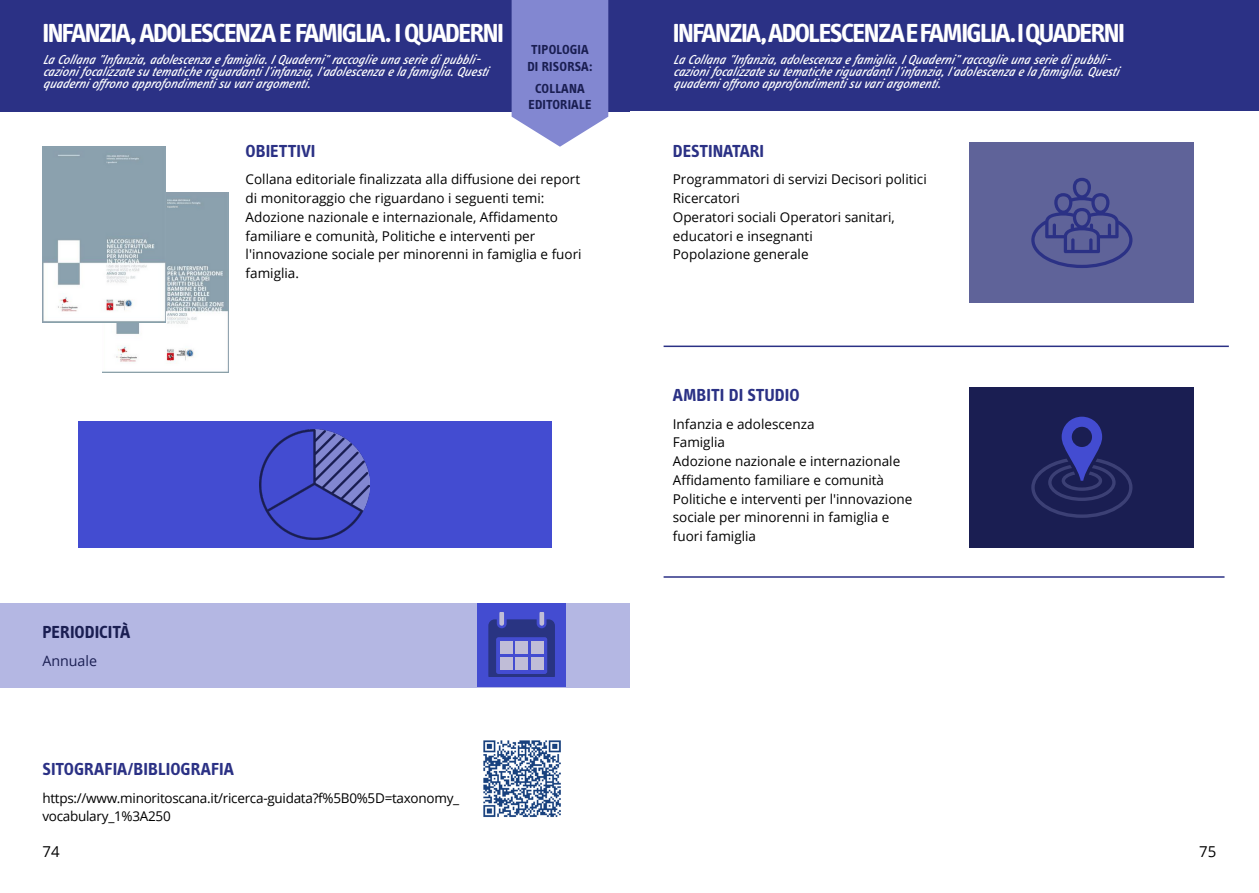
<style>
.page{position:relative;width:1259px;height:893px;background:#fff}
.page>*{position:absolute;margin:0;border:0;box-sizing:border-box;transform-origin:0 0}
.TITOLO_scheda{font:700 27px "Info Text Pro";letter-spacing:-.06em;color:#fff}
.titolo_SEZIONE_scheda_blu{font:700 18px "Info Text Pro";color:#2b3185}
.titolo_SEZIONE_scheda_blu-2{font:700 18px "Info Text Pro";color:#1a1e52}
.t1{font:15px "Open Sans";color:#000}
.CORPO_DEL_TESTO{font:14.25px "Open Sans";color:#1a1e52}
.CORPO_DEL_TESTO-2{font:13.5px/18.8px "Open Sans";color:#000}
.SOTTOTITOLO_scheda_TRE_righe{font:italic 13.5px/12px "Info Text Pro";color:#fff}
.CORPO_DEL_TESTO-3{font:13.5px/18.8px "Open Sans";letter-spacing:-.02em;color:#000}
.testo_LINGUETTA_blu{font:700 13.5px "Info Text Pro";letter-spacing:.01em;color:#1a1e52}
</style>
<div class="page">
<div style="left:0;top:603px;width:629px;height:84px;background:#b4b7e3"></div>
<div style="left:0;top:0;width:629px;height:111px;background:#2b3185"></div>
<svg style="left:511px;top:0;width:97px;height:147px"></svg>
<img style="left:483px;top:740px;width:78px;height:77px">
<div style="left:477px;top:603px;width:89px;height:84px;background:#434cd1"></div>
<svg style="left:488px;top:613px;width:67px;height:63px"></svg>
<div style="left:500px;top:641px;width:13px;height:13px;background:#c0bdd7"></div>
<div style="left:516px;top:641px;width:12px;height:13px;background:#c0bdd7"></div>
<div style="left:500px;top:657px;width:13px;height:12px;background:#c0bdd7"></div>
<div style="left:516px;top:657px;width:12px;height:12px;background:#c0bdd7"></div>
<div style="left:532px;top:641px;width:12px;height:13px;background:#c0bdd7"></div>
<div style="left:532px;top:657px;width:12px;height:12px;background:#c0bdd7"></div>
<img style="left:103px;top:192px;width:126px;height:180px">
<img style="left:43px;top:146px;width:122px;height:177px">
<div style="left:78px;top:421px;width:473px;height:127px;background:#434cd1"></div>
<img style="left:260px;top:429px;width:110px;height:110px">
<div style="left:630px;top:1px;width:629px;height:110px;background:#2b3185"></div>
<hr style="left:663px;top:346px;width:565px;height:1px;background:#2b3185">
<hr style="left:663px;top:576px;width:561px;height:2px;background:#2b3185">
<div style="left:969px;top:143px;width:225px;height:160px;background:#5f6399"></div>
<svg style="left:1031px;top:178px;width:101px;height:90px"></svg>
<div style="left:969px;top:387px;width:225px;height:160px;background:#1a1e52"></div>
<svg style="left:1031px;top:417px;width:101px;height:101px"></svg>
<p class="TITOLO_scheda" style="left:42px;top:16px;width:463px">INFANZIA, ADOLESCENZA E FAMIGLIA. I QUADERNI</p>
<p class="SOTTOTITOLO_scheda_TRE_righe" style="left:42px;top:53px;width:448px">LaCollana"Infanzia,adolescenzaefamiglia.IQuaderni " raccoglieunaseriedi pubbli - cazioni focalizzatesutematicheriguardanti l 'infanzia,l 'adolescenzaelafamiglia.Questi quaderni offronoapprofondimenti suvari argomenti.</p>
<p class="testo_LINGUETTA_blu" style="left:531px;top:42px;width:59px">TIPOLOGIA</p>
<p class="testo_LINGUETTA_blu" style="left:527px;top:58px;width:67px">DI RISORSA:</p>
<p class="testo_LINGUETTA_blu" style="left:535px;top:81px;width:51px">COLLANA</p>
<p class="testo_LINGUETTA_blu" style="left:528px;top:97px;width:64px">EDITORIALE</p>
<p class="titolo_SEZIONE_scheda_blu" style="left:246px;top:140px;width:71px">OBIETTIVI</p>
<p class="CORPO_DEL_TESTO-2" style="left:246px;top:170px;width:337px">Collana editoriale finalizzata alla diffusione dei report di monitoraggio che riguardano i seguenti temi:<br>Adozione nazionale e internazionale, Affidamento familiare e comunità, Politiche e interventi per l'innovazione sociale per minorenni in famiglia e fuori famiglia.</p>
<p class="titolo_SEZIONE_scheda_blu-2" style="left:42px;top:621px;width:89px">PERIODICITÀ</p>
<p class="CORPO_DEL_TESTO" style="left:42px;top:651px;width:56px">Annuale</p>
<p class="titolo_SEZIONE_scheda_blu" style="left:42px;top:758px;width:193px">SITOGRAFIA/BIBLIOGRAFIA</p>
<p class="CORPO_DEL_TESTO-3" style="left:42px;top:788px;width:418px">https://www.minoritoscana.it/ricerca-guidata?f%5B0%5D=taxonomy_ vocabulary_1%3A250</p>
<p class="TITOLO_scheda" style="left:673px;top:16px;width:453px">INFANZIA, ADOLESCENZA E FAMIGLIA. I QUADERNI</p>
<p class="SOTTOTITOLO_scheda_TRE_righe" style="left:673px;top:53px;width:448px">LaCollana"Infanzia,adolescenzaefamiglia.IQuaderni " raccoglieunaseriedi pubbli - cazioni focalizzatesutematicheriguardanti l 'infanzia,l 'adolescenzaelafamiglia.Questi quaderni offronoapprofondimenti suvari argomenti.</p>
<p class="titolo_SEZIONE_scheda_blu" style="left:673px;top:140px;width:93px">DESTINATARI</p>
<p class="CORPO_DEL_TESTO-2" style="left:673px;top:170px;width:255px">Programmatori di servizi Decisori politici<br>Ricercatori</p>
<p class="CORPO_DEL_TESTO-2" style="left:673px;top:207px;width:223px">Operatori sociali Operatori sanitari, educatori e insegnanti</p>
<p class="CORPO_DEL_TESTO-2" style="left:673px;top:245px;width:137px">Popolazione generale</p>
<p class="titolo_SEZIONE_scheda_blu" style="left:673px;top:384px;width:128px">AMBITI DI STUDIO</p>
<p class="CORPO_DEL_TESTO-2" style="left:673px;top:414px;width:143px">Infanzia e adolescenza</p>
<p class="CORPO_DEL_TESTO-2" style="left:673px;top:433px;width:54px">Famiglia</p>
<p class="CORPO_DEL_TESTO-2" style="left:673px;top:452px;width:241px">Adozione nazionale e internazionale Affidamento familiare e comunità Politiche e interventi per l'innovazione sociale per minorenni in famiglia e fuori famiglia</p>
<p class="t1" style="left:43px;top:841px;width:19px">74</p>
<p class="t1" style="left:1199px;top:841px;width:19px">75</p>
</div>
